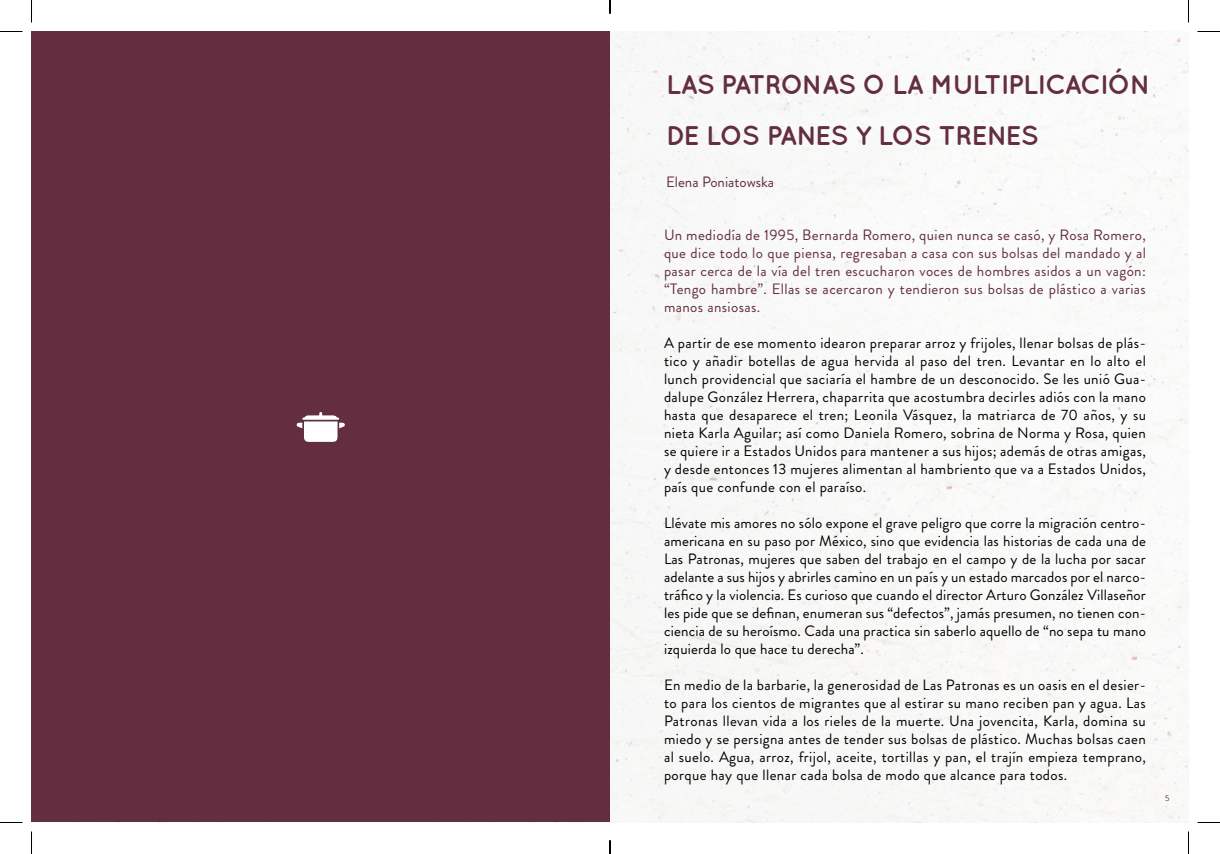
<style>
.page{position:relative;width:1220px;height:854px;background:#fff}
.page>*{position:absolute;margin:0;border:0;box-sizing:border-box;transform-origin:0 0}
.t1{font:700 27px "Quicksand";letter-spacing:-.03em;color:#622e40}
.t2{font:15px/18px "Brandon Grotesque";letter-spacing:.025em;color:#000;text-align:justify}
.t3{font:15px/18px "Brandon Grotesque";letter-spacing:.025em;color:#622e40;text-align:justify}
.t4{font:15px "Brandon Grotesque";color:#622e40}
.t5{font:8.25px "Brandon Grotesque";color:#622e40}
</style>
<div class="page">
<img style="left:610px;top:32px;width:578px;height:790px">
<div style="left:32px;top:32px;width:578px;height:790px;background:#622e40"></div>
<svg style="left:296px;top:412px;width:49px;height:30px"></svg>
<svg style="left:0;top:31px;width:22px;height:1px"></svg>
<svg style="left:1197px;top:31px;width:23px;height:1px"></svg>
<svg style="left:0;top:822px;width:22px;height:1px"></svg>
<svg style="left:1197px;top:822px;width:23px;height:1px"></svg>
<svg style="left:31px;top:0;width:1px;height:22px"></svg>
<svg style="left:31px;top:831px;width:1px;height:23px"></svg>
<svg style="left:1188px;top:0;width:1px;height:22px"></svg>
<svg style="left:1188px;top:831px;width:1px;height:23px"></svg>
<svg style="left:609px;top:0;width:2px;height:13px"></svg>
<svg style="left:609px;top:840px;width:2px;height:14px"></svg>
<h1 class="t1" style="left:666px;top:69px;width:348px">LAS PATRON AS O LA MULTIPLIC</h1>
<h1 class="t1" style="left:1064px;top:69px;width:81px">ACIÓN</h1>
<h1 class="t1" style="left:666px;top:120px;width:306px">DE LOS PANES Y LOS TRENE</h1>
<h1 class="t1" style="left:1020px;top:120px;width:20px">S</h1>
<p class="t4" style="left:666px;top:172px;width:110px">Elena Poniatowska</p>
<p class="t3" style="left:664px;top:226px;width:483px">Un mediodía de 1995, Bernarda Romero, quien nunca se casó, y Rosa Romero, que dice todo lo que piensa, regresaban a casa con sus bolsas del mandado y al pasar cerca de la vía del tren escucharon voces de hombres asidos a un vagón: “Tengo hambre”. Ellas se acercaron y tendieron sus bolsas de plástico a varias manos ansiosas.</p>
<p class="t2" style="left:664px;top:334px;width:483px">A partir de ese momento idearon preparar arroz y frijoles, llenar bolsas de plás&shy;tico y añadir botellas de agua hervida al paso del tren. Levantar en lo alto el lunch providencial que saciaría el hambre de un desconocido. Se les unió Gua&shy;dalupe González Herrera, chaparrita que acostumbra decirles adiós con la mano hasta que desaparece el tren; Leonila Vásquez, la matriarca de 70 años, y su nieta Karla Aguilar; así como Daniela Romero, sobrina de Norma y Rosa, quien se quiere ir a Estados Unidos para mantener a sus hijos; además de otras amigas, y desde entonces 13 mujeres alimentan al hambriento que va a Estados Unidos, país que confunde con el paraíso.</p>
<p class="t2" style="left:664px;top:514px;width:483px">Llévate mis amores no sólo expone el grave peligro que corre la migración centro&shy;americana en su paso por México, sino que evidencia las historias de cada una de Las Patronas, mujeres que saben del trabajo en el campo y de la lucha por sacar adelante a sus hijos y abrirles camino en un país y un estado marcados por el narco&shy;tráfico y la violencia. Es curioso que cuando el director Arturo González Villaseñor les pide que se definan, enumeran sus “defectos”, jamás presumen, no tienen con&shy;ciencia de su heroísmo. Cada una practica sin saberlo aquello de “no sepa tu mano izquierda lo que hace tu derecha”.</p>
<p class="t2" style="left:664px;top:676px;width:483px">En medio de la barbarie, la generosidad de Las Patronas es un oasis en el desier&shy;to para los cientos de migrantes que al estirar su mano reciben pan y agua. Las Patronas llevan vida a los rieles de la muerte. Una jovencita, Karla, domina su miedo y se persigna antes de tender sus bolsas de plástico. Muchas bolsas caen al suelo. Agua, arroz, frijol, aceite, tortillas y pan, el trajín empieza temprano, porque hay que llenar cada bolsa de modo que alcance para todos.</p>
<p class="t5" style="left:1165px;top:792px;width:6px">5</p>
</div>
